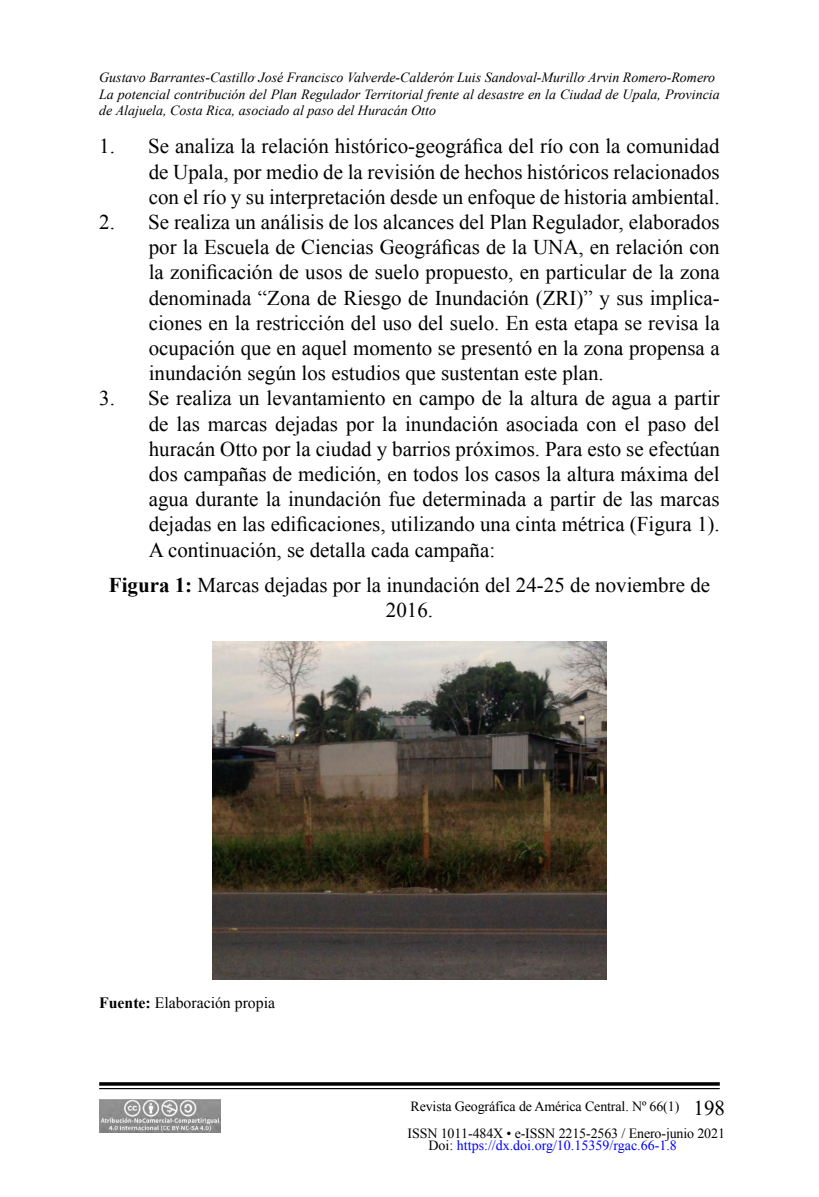
<style>
.page{position:relative;width:819px;height:1197px;background:#fff}
.page>*{position:absolute;margin:0;border:0;box-sizing:border-box;transform-origin:0 0}
.t1{font:21px/25.2px "Times New Roman";color:#000;text-align:justify}
.t2{font:15.75px "Times New Roman";color:#000}
.t3{font:italic 14px/16.8px "Times New Roman";color:#000}
.t4{font:14px/27.1px "Times New Roman";letter-spacing:-.01em;color:#000}
.t5{font:14px "Times New Roman";color:#00f}
.s1{font-weight:700}
.s2{font-size:21px}
.s3{color:#000}
</style>
<div class="page">
<svg style="left:99px;top:1082px;width:621px;height:4px;background:#1f1f1f"></svg>
<hr style="left:99px;top:1088px;width:621px;height:1px;background:#000">
<img style="left:99px;top:1099px;width:121px;height:34px">
<img style="left:213px;top:641px;width:393px;height:339px">
<p class="t3" style="left:99px;top:68px;width:622px">Gustavo Barrantes-Castillo<sup>,</sup> José Francisco Valverde-Calderón<sup>,</sup> Luis Sandoval-Murillo<sup>,</sup> Arvin Romero-Romero<br>La potencial contribución del Plan Regulador Territorial frente al desastre en la Ciudad de Upala, Provincia de Alajuela, Costa Rica, asociado al paso del Huracán Otto</p>
<p class="t1" style="left:149px;top:134px;width:572px;text-indent:-50px">1. Se analiza la relación histórico-geográfica del río con la comunidad de Upala, por medio de la revisión de hechos históricos relacionados con el río y su interpretación desde un enfoque de historia ambiental.</p>
<p class="t1" style="left:149px;top:209px;width:572px;text-indent:-50px">2. Se realiza un análisis de los alcances del Plan Regulador, elaborados por la Escuela de Ciencias Geográficas de la UNA, en relación con la zonificación de usos de suelo propuesto, en particular de la zona denominada “Zona de Riesgo de Inundación (ZRI)” y sus implica&shy;ciones en la restricción del uso del suelo. En esta etapa se revisa la ocupación que en aquel momento se presentó en la zona propensa a inundación según los estudios que sustentan este plan.</p>
<p class="t1" style="left:149px;top:386px;width:573px;text-indent:-50px">3. Se realiza un levantamiento en campo de la altura de agua a partir de las marcas dejadas por la inundación asociada con el paso del huracán Otto por la ciudad y barrios próximos. Para esto se efectúan dos campañas de medición, en todos los casos la altura máxima del agua durante la inundación fue determinada a partir de las marcas dejadas en las edificaciones, utilizando una cinta métrica (Figura 1).<br>A continuación, se detalla cada campaña:</p>
<p class="t1" style="left:109px;top:572px;width:603px;text-align:center"><span class="s1">Figura 1:</span> Marcas dejadas por la inundación del 24-25 de noviembre de<br>2016.</p>
<p class="t2" style="left:99px;top:993px;width:177px"><span class="s1">Fuente:</span> Elaboración propia</p>
<p class="t4" style="left:408px;top:1092px;width:319px">Revista Geográfica de América Central. Nº 66(1) <span class="s2">198<br></span>ISSN 1011-484X • e-ISSN 2215-2563 / Enero-junio 2021</p>
<p class="t5" style="left:429px;top:1136px;width:250px"><span class="s3">Doi:</span> https://dx.doi.org/10.15359/rgac.66-1.8</p>
</div>
